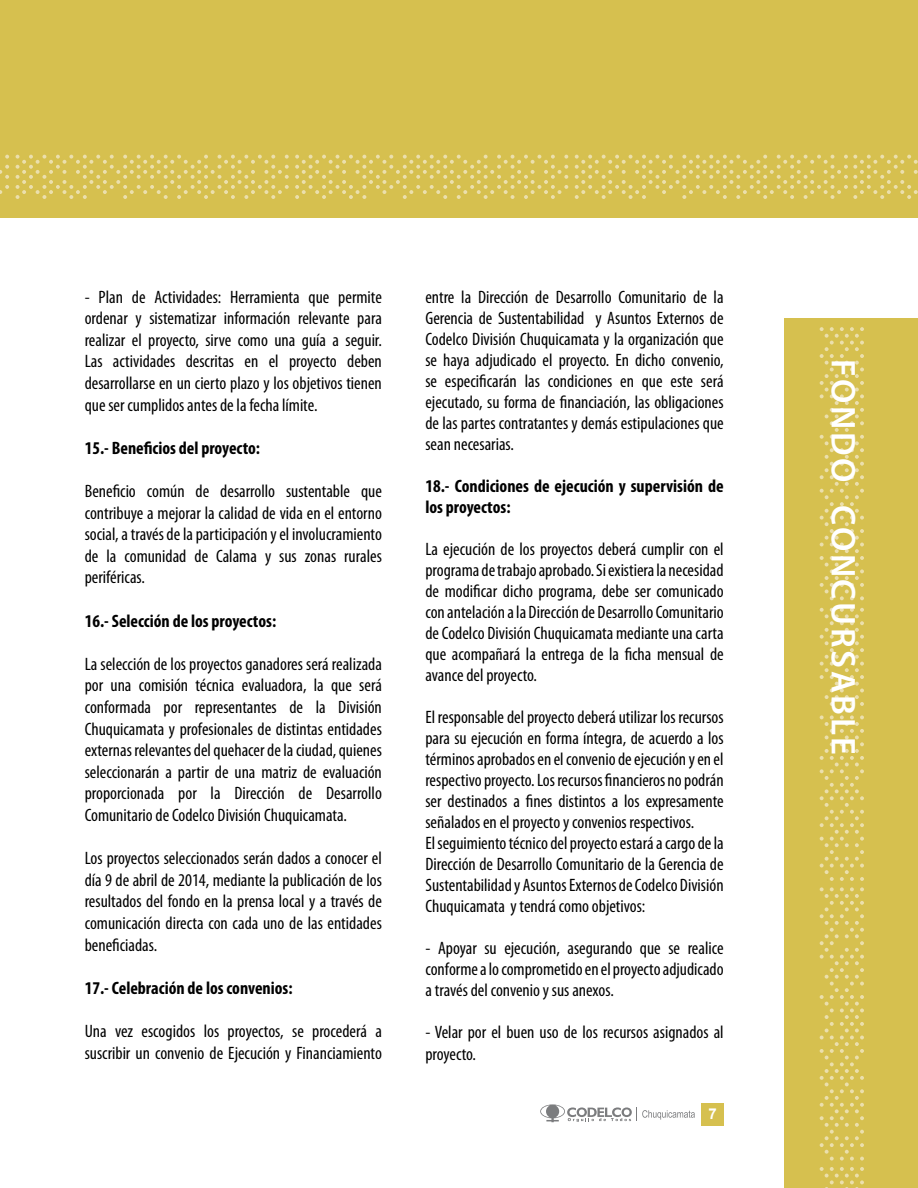
<style>
.page{position:relative;width:918px;height:1188px;background:#fff}
.page>*{position:absolute;margin:0;border:0;box-sizing:border-box;transform-origin:0 0}
.t1{font:600 34.5px "Myriad Pro";letter-spacing:.075em;color:#fff}
.t2{font:condensed 18px/21.6px "Myriad Pro";color:#000;text-align:justify}
.t3{font:700 condensed 18px/21px "Myriad Pro";color:#000}
.t4{font:700 15px "Arial";color:#fff}
</style>
<div class="page">
<svg style="left:540px;top:1104px;width:155px;height:18px"></svg>
<div style="left:701px;top:1103px;width:23px;height:23px;background:#d6c04f"></div>
<div style="left:0;top:0;width:918px;height:218px;background:#d6c04f"></div>
<svg style="left:5px;top:155px;width:4px;height:4px"></svg>
<svg style="left:0;top:165px;width:9px;height:14px"></svg>
<svg style="left:0;top:185px;width:9px;height:9px"></svg>
<svg style="left:16px;top:155px;width:273px;height:44px"></svg>
<svg style="left:295px;top:155px;width:273px;height:44px"></svg>
<svg style="left:575px;top:155px;width:343px;height:44px"></svg>
<div style="left:785px;top:319px;width:133px;height:869px;background:#d6c04f"></div>
<svg style="left:820px;top:327px;width:44px;height:273px"></svg>
<svg style="left:820px;top:608px;width:44px;height:273px"></svg>
<svg style="left:820px;top:887px;width:44px;height:274px"></svg>
<svg style="left:820px;top:1167px;width:44px;height:21px"></svg>
<p class="t2" style="left:85px;top:286px;width:299px">- Plan de Actividades: Herramienta que permite ordenar y sistematizar información relevante para realizar el proyecto, sirve como una guía a seguir.<br>Las actividades descritas en el proyecto deben desarrollarse en un cierto plazo y los objetivos tienen que ser cumplidos antes de la fecha límite.</p>
<p class="t3" style="left:85px;top:437px;width:177px">15.- Beneficios del proyecto:</p>
<p class="t2" style="left:85px;top:480px;width:299px">Beneficio común de desarrollo sustentable que contribuye a mejorar la calidad de vida en el entorno social, a través de la participación y el involucramiento de la comunidad de Calama y sus zonas rurales periféricas.</p>
<p class="t3" style="left:85px;top:610px;width:193px">16.- Selección de los proyectos:</p>
<p class="t2" style="left:85px;top:653px;width:299px">La selección de los proyectos ganadores será realizada por una comisión técnica evaluadora, la que será conformada por representantes de la División Chuquicamata y profesionales de distintas entidades externas relevantes del quehacer de la ciudad, quienes seleccionarán a partir de una matriz de evaluación proporcionada por la Dirección de Desarrollo Comunitario de Codelco División Chuquicamata.</p>
<p class="t2" style="left:85px;top:847px;width:299px">Los proyectos seleccionados serán dados a conocer el día 9 de abril de 2014, mediante la publicación de los resultados del fondo en la prensa local y a través de comunicación directa con cada uno de las entidades beneficiadas.</p>
<p class="t3" style="left:85px;top:977px;width:209px">17.- Celebración de los convenios:</p>
<p class="t2" style="left:85px;top:1020px;width:299px">Una vez escogidos los proyectos, se procederá a suscribir un convenio de Ejecución y Financiamiento</p>
<p class="t2" style="left:425px;top:286px;width:300px;line-height:21.1px">entre la Dirección de Desarrollo Comunitario de la Gerencia de Sustentabilidad y Asuntos Externos de Codelco División Chuquicamata y la organización que se haya adjudicado el proyecto. En dicho convenio, se especificarán las condiciones en que este será ejecutado, su forma de financiación, las obligaciones de las partes contratantes y demás estipulaciones que sean necesarias.</p>
<p class="t3" style="left:425px;top:475px;width:300px">18.- Condiciones de ejecución y supervisión de los proyectos:</p>
<p class="t2" style="left:425px;top:539px;width:300px;line-height:21px">La ejecución de los proyectos deberá cumplir con el programa de trabajo aprobado. Si existiera la necesidad de modificar dicho programa, debe ser comunicado con antelación a la Dirección de Desarrollo Comunitario de Codelco División Chuquicamata mediante una carta que acompañará la entrega de la ficha mensual de avance del proyecto.</p>
<p class="t2" style="left:425px;top:707px;width:300px;line-height:21px;text-align:left">El responsable del proyecto deberá utilizar los recursos para su ejecución en forma íntegra, de acuerdo a los términos aprobados en el convenio de ejecución y en el respectivo proyecto. Los recursos financieros no podrán ser destinados a fines distintos a los expresamente señalados en el proyecto y convenios respectivos.<br>El seguimiento técnico del proyecto estará a cargo de la Dirección de Desarrollo Comunitario de la Gerencia de Sustentabilidad y Asuntos Externos de Codelco División Chuquicamata y tendrá como objetivos:</p>
<p class="t2" style="left:425px;top:938px;width:300px;line-height:21px">- Apoyar su ejecución, asegurando que se realice conforme a lo comprometido en el proyecto adjudicado a través del convenio y sus anexos.</p>
<p class="t2" style="left:425px;top:1021px;width:300px">- Velar por el buen uso de los recursos asignados al proyecto.</p>
<p class="t4" style="left:708px;top:1104px;width:10px">7</p>
<h1 class="t1" style="left:865px;top:359px;width:397px;rotate:90deg">FONDO CONCURSABLE</h1>
</div>
